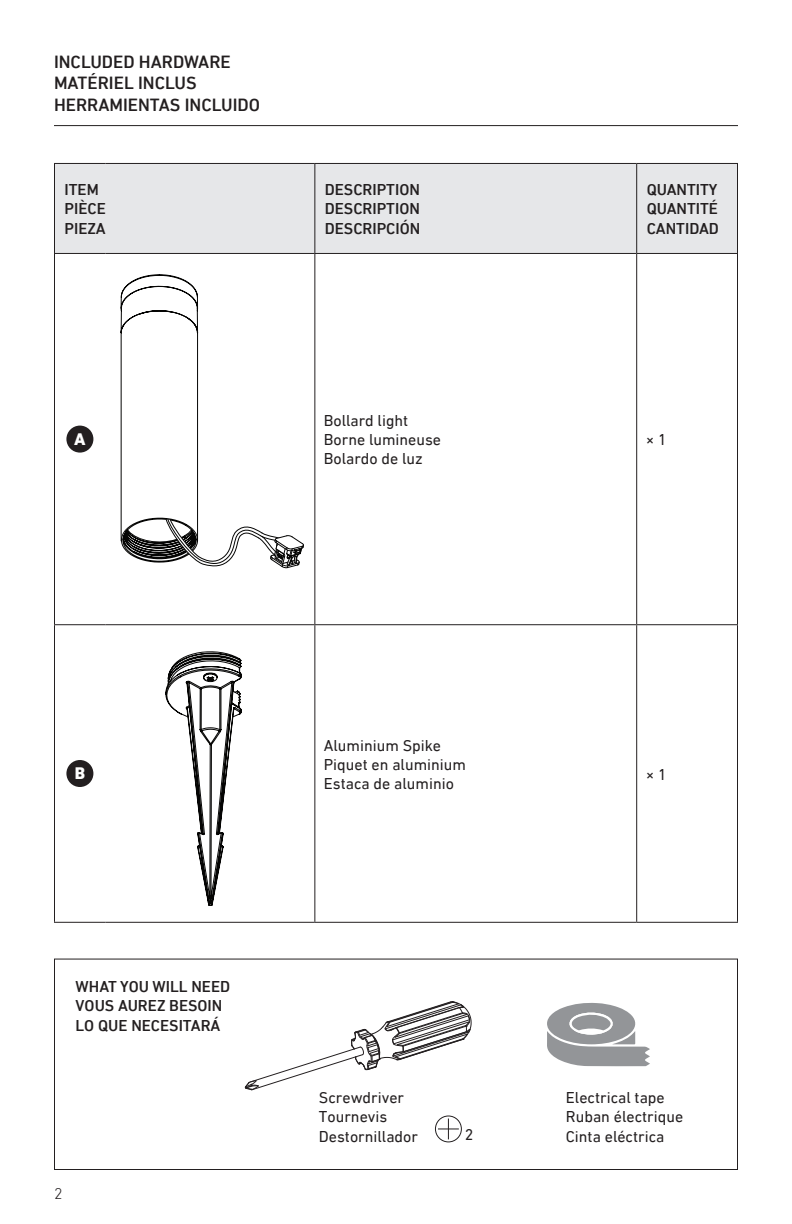
<style>
.page{position:relative;width:792px;height:1224px;background:#fff}
.page>*{position:absolute;margin:0;border:0;box-sizing:border-box;transform-origin:0 0}
.t1{font:500 18px/21.6px "DIN Next LT Pro";color:#231f20}
.t2{font:800 17px "DIN Next LT Pro";color:#fff}
.t3{font:16px/19.2px "DIN Next LT Pro";color:#231f20}
.t4{font:500 16px/19.2px "DIN Next LT Pro";color:#231f20}
.t5{font:300 16px "DIN Next LT Pro";color:#231f20}
</style>
<div class="page">
<hr style="left:54px;top:125px;width:684px;height:1px;background:#231f20">
<div style="left:55px;top:164px;width:682px;height:89px;background:#e6e7e9"></div>
<hr style="left:314px;top:164px;width:1px;height:89px;background:#231f20">
<hr style="left:636px;top:164px;width:1px;height:89px;background:#231f20">
<hr style="left:54px;top:253px;width:51px;height:1px;background:#231f20">
<hr style="left:105px;top:253px;width:210px;height:1px;background:#231f20">
<hr style="left:315px;top:253px;width:322px;height:1px;background:#231f20">
<hr style="left:314px;top:254px;width:1px;height:370px;background:#231f20">
<hr style="left:637px;top:253px;width:101px;height:1px;background:#231f20">
<hr style="left:636px;top:254px;width:1px;height:370px;background:#231f20">
<hr style="left:54px;top:624px;width:51px;height:1px;background:#231f20">
<hr style="left:105px;top:624px;width:210px;height:1px;background:#231f20">
<hr style="left:315px;top:624px;width:322px;height:1px;background:#231f20">
<hr style="left:314px;top:625px;width:1px;height:297px;background:#231f20">
<hr style="left:637px;top:624px;width:101px;height:1px;background:#231f20">
<hr style="left:636px;top:625px;width:1px;height:297px;background:#231f20">
<hr style="left:54px;top:922px;width:51px;height:1px;background:#231f20">
<hr style="left:105px;top:922px;width:210px;height:1px;background:#231f20">
<hr style="left:315px;top:922px;width:322px;height:1px;background:#231f20">
<hr style="left:637px;top:922px;width:101px;height:1px;background:#231f20">
<hr style="left:54px;top:163px;width:51px;height:1px;background:#231f20">
<hr style="left:54px;top:164px;width:1px;height:89px;background:#231f20">
<hr style="left:105px;top:163px;width:210px;height:1px;background:#231f20">
<hr style="left:315px;top:163px;width:322px;height:1px;background:#231f20">
<hr style="left:637px;top:163px;width:101px;height:1px;background:#231f20">
<hr style="left:737px;top:164px;width:1px;height:89px;background:#231f20">
<hr style="left:54px;top:254px;width:1px;height:370px;background:#231f20">
<hr style="left:737px;top:254px;width:1px;height:370px;background:#231f20">
<hr style="left:54px;top:625px;width:1px;height:297px;background:#231f20">
<hr style="left:737px;top:625px;width:1px;height:297px;background:#231f20">
<div style="left:66px;top:426px;width:27px;height:27px;background:#231f20;border-radius:50%"></div>
<svg style="left:121px;top:275px;width:183px;height:294px"></svg>
<div style="left:66px;top:760px;width:27px;height:27px;background:#231f20;border-radius:50%"></div>
<svg style="left:166px;top:652px;width:75px;height:254px"></svg>
<svg style="left:244px;top:1001px;width:228px;height:90px"></svg>
<div style="left:435px;top:1116px;width:27px;height:26px;border:1px solid #231f20;border-radius:50%"></div>
<svg style="left:438px;top:1119px;width:21px;height:20px"></svg>
<div style="left:54px;top:959px;width:684px;height:211px;border:1px solid #231f20"></div>
<svg style="left:547px;top:1002px;width:103px;height:64px"></svg>
<p class="t1" style="left:54px;top:50px;width:208px">INCLUDED HARDWARE<br>MATÉRIEL INCLUS<br>HERRAMIENTAS INCLUIDO</p>
<p class="t4" style="left:64px;top:180px;width:43px">ITEM<br>PIÈCE<br>PIEZA</p>
<p class="t4" style="left:325px;top:180px;width:97px;text-align:justify">DESCRIPTION DESCRIPTION DESCRIPCIÓN</p>
<p class="t4" style="left:647px;top:180px;width:74px;text-align:justify">QUANTITY QUANTITÉ CANTIDAD</p>
<p class="t2" style="left:74px;top:429px;width:13px">A</p>
<p class="t3" style="left:324px;top:411px;width:119px">Bollard light<br>Borne lumineuse<br>Bolardo de luz</p>
<p class="t3" style="left:646px;top:430px;width:23px">× 1</p>
<p class="t2" style="left:75px;top:763px;width:12px">B</p>
<p class="t4" style="left:76px;top:977px;width:156px">WHAT YOU WILL NEED<br>VOUS AUREZ BESOIN<br>LO QUE NECESITARÁ</p>
<p class="t5" style="left:54px;top:1184px;width:10px">2</p>
<p class="t3" style="left:324px;top:735px;width:144px">Aluminium Spike<br>Piquet en aluminium<br>Estaca de aluminio</p>
<p class="t3" style="left:319px;top:1088px;width:101px">Screwdriver<br>Tournevis<br>Destornillador</p>
<p class="t3" style="left:465px;top:1125px;width:10px">2</p>
<p class="t3" style="left:646px;top:764px;width:23px">× 1</p>
<p class="t3" style="left:566px;top:1088px;width:119px">Electrical tape<br>Ruban électrique<br>Cinta eléctrica</p>
</div>
